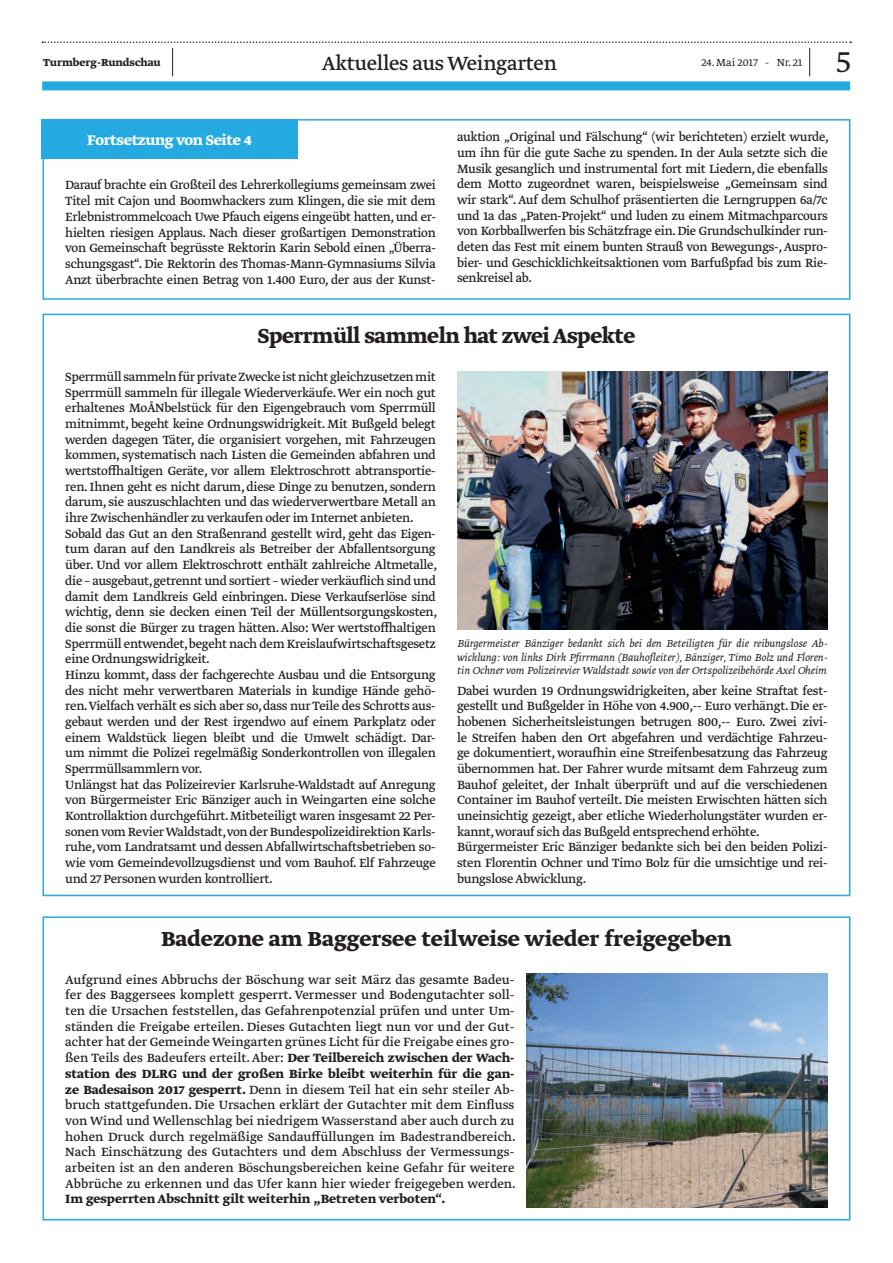
<style>
.page{position:relative;width:893px;height:1263px;background:#fff}
.page>*{position:absolute;margin:0;border:0;box-sizing:border-box;transform-origin:0 0}
.t1{font:300 36px "Greta Text Std";color:#231f20}
.t2{font:700 24px "Greta Text Std";color:#231f20}
.t3{font:700 24px "Greta Text Std";letter-spacing:-.02em;color:#231f20}
.t4{font:22.5px "Greta Text Std";letter-spacing:-.015em;color:#231f20}
.t5{font:700 16.5px "Greta Text Std";letter-spacing:-.02em;color:#fff}
.t6{font:14.1px/15.8px "Greta Text Std";letter-spacing:-.02em;color:#231f20;text-align:justify}
.t7{font:14.1px/15.8px "Greta Text Std";letter-spacing:-.02em;color:#231f20;text-align:justify;scale:.95 1}
.t8{font:700 14.1px "Greta Text Std";color:#231f20}
.t9{font:italic 300 12px/13.5px "Greta Text Std";color:#231f20;text-align:justify}
.t10{font:700 12px "Greta Text Std";color:#231f20}
.t11{font:300 12px "Greta Text Std";color:#231f20}
.s1{font-weight:700}
</style>
<div class="page">
<div style="left:42px;top:81px;width:808px;height:9px;background:#24aae1"></div>
<svg style="left:42px;top:41px;width:809px;height:35px"></svg>
<div style="left:41px;top:119px;width:257px;height:39px;background:#24aae1"></div>
<div style="left:43px;top:119px;width:807px;height:181px;border:2px solid #24aae1"></div>
<img style="left:457px;top:372px;width:371px;height:258px">
<div style="left:43px;top:916px;width:807px;height:304px;border:2px solid #24aae1"></div>
<img style="left:527px;top:974px;width:301px;height:233px">
<p class="t10" style="left:43px;top:56px;width:119px">Turmberg-Rundschau</p>
<h3 class="t4" style="left:322px;top:50px;width:237px">Aktuelles aus Weingarten</h3>
<p class="t11" style="left:701px;top:56px;width:103px">24. Mai 2017 - Nr. 21</p>
<h1 class="t1" style="left:836px;top:41px;width:16px">5</h1>
<p class="t5" style="left:87px;top:130px;width:166px">Fortsetzung von Seite 4</p>
<p class="t7" style="left:65px;top:178px;width:392px">Darauf brachte ein Großteil des Lehrerkollegiums gemeinsam zwei Titel mit Cajon und Boomwhackers zum Klingen, die sie mit dem Erlebnistrommelcoach Uwe Pfauch eigens eingeübt hatten, und er&shy;hielten riesigen Applaus. Nach dieser großartigen Demonstration von Gemeinschaft begrüsste Rektorin Karin Sebold einen „Überra&shy;schungsgast“. Die Rektorin des Thomas-Mann-Gymnasiums Silvia Anzt überbrachte einen Betrag von 1.400 Euro, der aus der Kunst-</p>
<p class="t6" style="left:457px;top:130px;width:373px">auktion „Original und Fälschung“ (wir berichteten) erzielt wurde, um ihn für die gute Sache zu spenden. In der Aula setzte sich die Musik gesanglich und instrumental fort mit Liedern, die ebenfalls dem Motto zugeordnet waren, beispielsweise „Gemeinsam sind wir stark“. Auf dem Schulhof präsentierten die Lerngruppen 6a/7c und 1a das „Paten-Projekt“ und luden zu einem Mitmachparcours von Korbballwerfen bis Schätzfrage ein. Die Grundschulkinder run&shy;deten das Fest mit einem bunten Strauß von Bewegungs-, Auspro&shy;bier- und Geschicklichkeitsaktionen vom Barfußpfad bis zum Rie&shy;senkreisel ab.</p>
<h2 class="t3" style="left:258px;top:321px;width:379px">Sperrmüll sammeln hat zwei Aspekte</h2>
<p class="t6" style="left:65px;top:370px;width:373px;text-align:left">Sperrmüll sammeln für private Zwecke ist nicht gleichzusetzen mit Sperrmüll sammeln für illegale Wiederverkäufe. Wer ein noch gut erhaltenes MoÅNbelstück für den Eigengebrauch vom Sperrmüll mitnimmt, begeht keine Ordnungswidrigkeit. Mit Bußgeld belegt werden dagegen Täter, die organisiert vorgehen, mit Fahrzeugen kommen, systematisch nach Listen die Gemeinden abfahren und wertstoffhaltigen Geräte, vor allem Elektroschrott abtransportie&shy;ren. Ihnen geht es nicht darum, diese Dinge zu benutzen, sondern darum, sie auszuschlachten und das wiederverwertbare Metall an ihre Zwischenhändler zu verkaufen oder im Internet anbieten.<br>Sobald das Gut an den Straßenrand gestellt wird, geht das Eigen&shy;tum daran auf den Landkreis als Betreiber der Abfallentsorgung über. Und vor allem Elektroschrott enthält zahlreiche Altmetalle, die – ausgebaut,getrennt und sortiert – wieder verkäuflich sind und damit dem Landkreis Geld einbringen. Diese Verkaufserlöse sind wichtig, denn sie decken einen Teil der Müllentsorgungskosten, die sonst die Bürger zu tragen hätten. Also: Wer wertstoffhaltigen Sperrmüll entwendet, begeht nach dem Kreislaufwirtschaftsgesetz eine Ordnungswidrigkeit.<br>Hinzu kommt, dass der fachgerechte Ausbau und die Entsorgung des nicht mehr verwertbaren Materials in kundige Hände gehö&shy;ren.Vielfach verhält es sich aber so, dass nur Teile des Schrotts aus&shy;gebaut werden und der Rest irgendwo auf einem Parkplatz oder einem Waldstück liegen bleibt und die Umwelt schädigt. Dar&shy;um nimmt die Polizei regelmäßig Sonderkontrollen von illegalen Sperrmüllsammlern vor.<br>Unlängst hat das Polizeirevier Karlsruhe-Waldstadt auf Anregung von Bürgermeister Eric Bänziger auch in Weingarten eine solche Kontrollaktion durchgeführt. Mitbeteiligt waren insgesamt 22 Per&shy;sonen vom Revier Waldstadt,von der Bundespolizeidirektion Karls&shy;ruhe, vom Landratsamt und dessen Abfallwirtschaftsbetrieben so&shy;wie vom Gemeindevollzugsdienst und vom Bauhof. Elf Fahrzeuge und 27 Personen wurden kontrolliert.</p>
<p class="t9" style="left:457px;top:638px;width:372px">Bürgermeister Bänziger bedankt sich bei den Beteiligten für die reibungslose Ab&shy;wicklung: von links Dirk Pfirrmann (Bauhofleiter), Bänziger, Timo Bolz und Floren&shy;tin Ochner vom Polizeirevier Waldstadt sowie von der Ortspolizeibehörde Axel Oheim</p>
<p class="t6" style="left:457px;top:683px;width:372px;text-align:left">Dabei wurden 19 Ordnungswidrigkeiten, aber keine Straftat fest&shy;gestellt und Bußgelder in Höhe von 4.900,-- Euro verhängt. Die er&shy;hobenen Sicherheitsleistungen betrugen 800,-- Euro. Zwei zivi&shy;le Streifen haben den Ort abgefahren und verdächtige Fahrzeu&shy;ge dokumentiert, woraufhin eine Streifenbesatzung das Fahrzeug übernommen hat. Der Fahrer wurde mitsamt dem Fahrzeug zum Bauhof geleitet, der Inhalt überprüft und auf die verschiedenen Container im Bauhof verteilt. Die meisten Erwischten hätten sich uneinsichtig gezeigt, aber etliche Wiederholungstäter wurden er&shy;kannt,worauf sich das Bußgeld entsprechend erhöhte.<br>Bürgermeister Eric Bänziger bedankte sich bei den beiden Polizi&shy;sten Florentin Ochner und Timo Bolz für die umsichtige und rei&shy;bungslose Abwicklung.</p>
<h2 class="t2" style="left:161px;top:924px;width:572px">Badezone am Baggersee teilweise wieder freigegeben</h2>
<p class="t6" style="left:65px;top:972px;width:452px">Aufgrund eines Abbruchs der Böschung war seit März das gesamte Badeu&shy;fer des Baggersees komplett gesperrt. Vermesser und Bodengutachter soll&shy;ten die Ursachen feststellen, das Gefahrenpotenzial prüfen und unter Um&shy;ständen die Freigabe erteilen. Dieses Gutachten liegt nun vor und der Gut&shy;achter hat der Gemeinde Weingarten grünes Licht für die Freigabe eines gro&shy;ßen Teils des Badeufers erteilt. Aber: <span class="s1">Der Teilbereich zwischen der Wach&shy;station des DLRG und der großen Birke bleibt weiterhin für die gan&shy;ze Badesaison 2017 gesperrt.</span> Denn in diesem Teil hat ein sehr steiler Ab&shy;bruch stattgefunden. Die Ursachen erklärt der Gutachter mit dem Einfluss von Wind und Wellenschlag bei niedrigem Wasserstand aber auch durch zu hohen Druck durch regelmäßige Sandauffüllungen im Badestrandbereich.<br>Nach Einschätzung des Gutachters und dem Abschluss der Vermessungs&shy;arbeiten ist an den anderen Böschungsbereichen keine Gefahr für weitere Abbrüche zu erkennen und das Ufer kann hier wieder freigegeben werden.</p>
<p class="t8" style="left:65px;top:1191px;width:382px">Im gesperrten Abschnitt gilt weiterhin „Betreten verboten“.</p>
</div>
